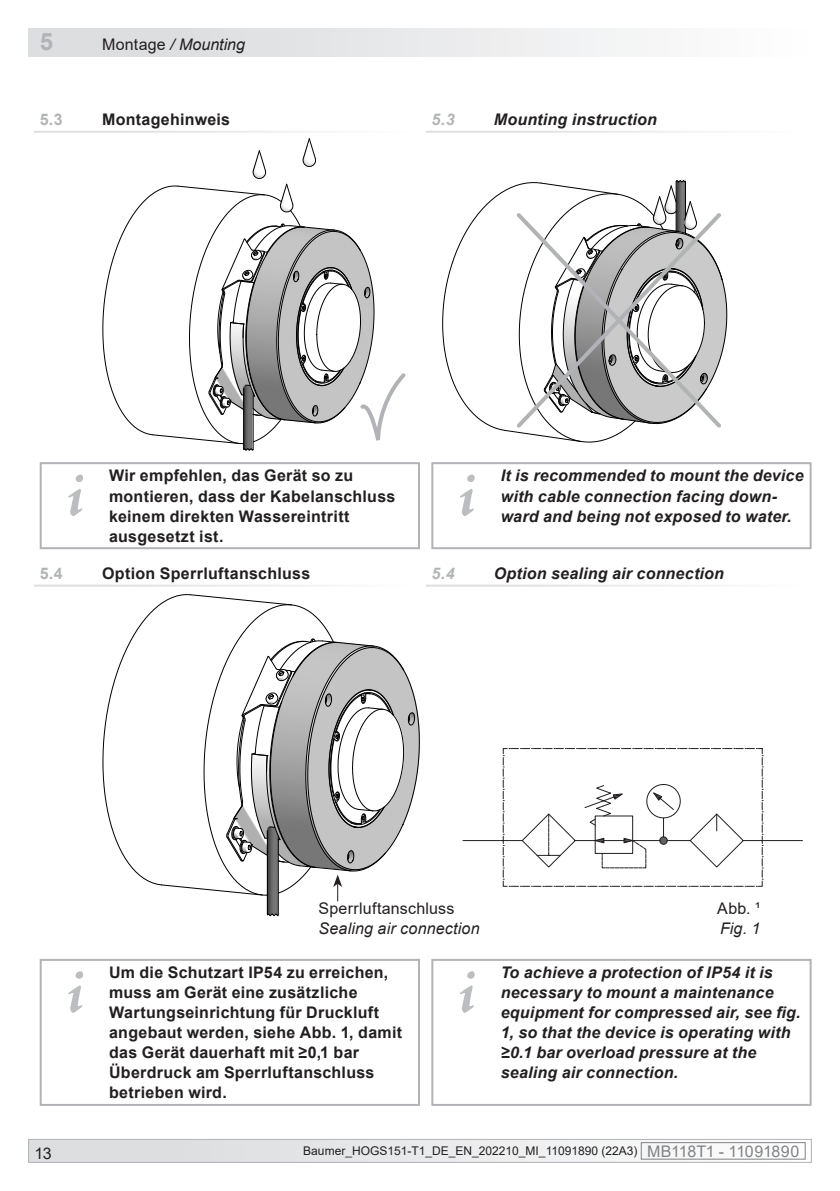
<style>
.page{position:relative;width:840px;height:1191px;background:#fff}
.page>*{position:absolute;margin:0;border:0;box-sizing:border-box;transform-origin:0 0}
.t1{font:italic 700 64px "Adobe Jenson Pro";color:#bcbdc0}
.t2{font:700 24px "Arial";color:#b2b3b7}
.Achtung_DE{font:700 16px/20px "Arial";letter-spacing:.02em;color:#231f20}
.Achtung_EN{font:italic 700 16px/20px "Arial";letter-spacing:.015em;color:#231f20}
.Kapitel_1-1_EN{font:italic 700 16px "Arial";letter-spacing:.015em;color:#231f20}
.Kapitel_1-1_DE{font:700 16px "Arial";letter-spacing:.015em;color:#231f20}
.EN_links{font:italic 16px "Arial";letter-spacing:.01em;color:#231f20}
.DE_links{font:16px "Arial";letter-spacing:.01em;color:#231f20}
.Kapitel_1-1_DE-2{font:700 16px "Arial";color:#b2b3b7}
.Kapitel_1-1_EN-2{font:italic 700 16px "Arial";color:#b2b3b7}
.DE_rechts{font:16px "Arial";color:#231f20}
.EN_rechts{font:italic 16px "Arial";color:#231f20}
.t3{font:12px "Arial";color:#231f20}
.s1{font-style:normal}
.s2{font-size:16px;color:#808285}
</style>
<div class="page">
<div style="left:29px;top:1139px;width:781px;height:23px;background:linear-gradient(to right,#dbdcdf,#f4f5f5)"></div>
<div style="left:640px;top:1142px;width:165px;height:17px;border:1px solid #808285"></div>
<div style="left:28px;top:1139px;width:783px;height:23px;border:1px solid #b2b3b7"></div>
<div style="left:28px;top:28px;width:783px;height:29px;background:linear-gradient(to right,#d8d9db,#fdfdfd)"></div>
<svg style="left:442px;top:180px;width:284px;height:262px"></svg>
<svg style="left:513px;top:209px;width:211px;height:222px"></svg>
<svg style="left:103px;top:138px;width:303px;height:312px"></svg>
<hr style="left:278px;top:836px;width:1px;height:78px;background:#000">
<hr style="left:267px;top:830px;width:1px;height:84px;background:#000">
<svg style="left:267px;top:913px;width:11px;height:3px"></svg>
<svg style="left:462px;top:748px;width:340px;height:138px"></svg>
<svg style="left:536px;top:783px;width:181px;height:85px"></svg>
<div style="left:40px;top:959px;width:380px;height:147px;border:2px solid #b2b3b7"></div>
<div style="left:431px;top:959px;width:380px;height:147px;border:2px solid #b2b3b7"></div>
<svg style="left:103px;top:594px;width:316px;height:307px"></svg>
<div style="left:40px;top:462px;width:380px;height:87px;border:2px solid #b2b3b7"></div>
<div style="left:431px;top:462px;width:380px;height:87px;border:2px solid #b2b3b7"></div>
<h2 class="t2" style="left:40px;top:24px;width:15px">5</h2>
<p class="EN_links" style="left:102px;top:34px;width:144px"><span class="s1">Montage</span> / Mounting</p>
<p class="Kapitel_1-1_DE-2" style="left:40px;top:108px;width:24px">5.3</p>
<p class="Kapitel_1-1_DE" style="left:102px;top:108px;width:129px">Montagehinweis</p>
<p class="Kapitel_1-1_EN-2" style="left:431px;top:109px;width:25px">5.3</p>
<p class="Kapitel_1-1_EN" style="left:493px;top:109px;width:164px">Mounting instruction</p>
<p class="t1" style="left:67px;top:459px;width:19px">i</p>
<p class="Achtung_DE" style="left:109px;top:466px;width:288px">Wir empfehlen, das Gerät so zu montieren, dass der Kabelanschluss keinem direkten Wassereintritt ausgesetzt ist.</p>
<p class="t1" style="left:458px;top:459px;width:19px">i</p>
<p class="Achtung_EN" style="left:500px;top:466px;width:304px">It is recommended to mount the device with cable connection facing down&shy;ward and being not exposed to water.</p>
<p class="Kapitel_1-1_DE-2" style="left:40px;top:562px;width:24px">5.4</p>
<p class="Kapitel_1-1_DE" style="left:102px;top:562px;width:209px">Option Sperrluftanschluss</p>
<p class="Kapitel_1-1_EN-2" style="left:431px;top:562px;width:25px">5.4</p>
<p class="Kapitel_1-1_EN" style="left:493px;top:562px;width:231px">Option sealing air connection</p>
<p class="DE_links" style="left:318px;top:897px;width:137px">Sperrluftanschluss</p>
<p class="EN_links" style="left:318px;top:918px;width:162px">Sealing air connection</p>
<p class="DE_rechts" style="left:716px;top:897px;width:45px">Abb. 1</p>
<p class="EN_rechts" style="left:719px;top:918px;width:42px">Fig. 1</p>
<p class="t1" style="left:67px;top:955px;width:19px">i</p>
<p class="Achtung_DE" style="left:109px;top:962px;width:294px">Um die Schutzart IP54 zu erreichen, muss am Gerät eine zusätzliche<br>Wartungseinrichtung für Druckluft angebaut werden, siehe Abb. 1, damit das Gerät dauerhaft mit ≥0,1 bar<br>Überdruck am Sperrluftanschluss betrieben wird.</p>
<p class="t1" style="left:458px;top:955px;width:19px">i</p>
<p class="Achtung_EN" style="left:500px;top:963px;width:301px">To achieve a protection of IP54 it is necessary to mount a maintenance equipment for compressed air, see fig.<br>1, so that the device is operating with ≥0.1 bar overload pressure at the sealing air connection.</p>
<p class="DE_links" style="left:35px;top:1142px;width:19px">13</p>
<p class="t3" style="left:303px;top:1143px;width:497px">Baumer_HOGS151-T1_DE_EN_202210_MI_11091890 (22A3) <span class="s2">MB118T1 - 11091890</span></p>
</div>
